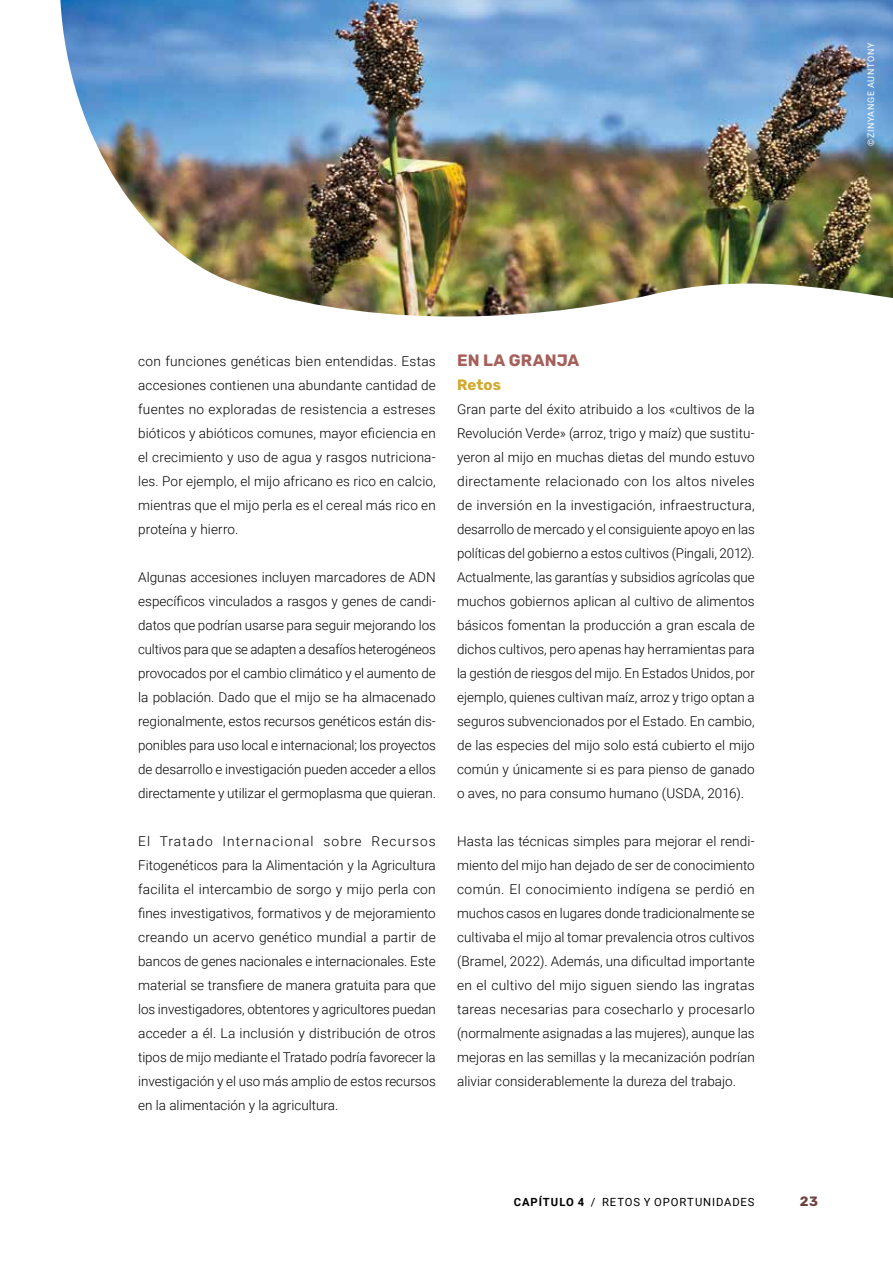
<style>
.page{position:relative;width:893px;height:1263px;background:#fff}
.page>*{position:absolute;margin:0;border:0;box-sizing:border-box;transform-origin:0 0}
.t1{font:300 16.5px "Rubik";letter-spacing:.005em;color:#a75f5b}
.t2{font:300 15px "Rubik";letter-spacing:.005em;color:#d2a929}
.t3{font:300 13.5px/24px "Roboto";color:#000;text-align:justify}
.t4{font:300 13.5px "Rubik";color:#6d4241}
.t5{font:11.25px "Roboto";letter-spacing:.08em;color:#000}
.t6{font:9px "Roboto";letter-spacing:.075em;color:#fff}
.s1{font-weight:700}
</style>
<div class="page">
<img style="left:60px;top:0;width:833px;height:317px">
<p class="t6" style="left:865px;top:146px;width:104px;rotate:-90deg">©ZINYANGE AUNTONY</p>
<p class="t3" style="left:138px;top:349px;width:299px">con funciones genéticas bien entendidas. Estas accesiones contienen una abundante cantidad de fuentes no exploradas de resistencia a estreses bióticos y abióticos comunes, mayor eficiencia en el crecimiento y uso de agua y rasgos nutriciona&shy;les. Por ejemplo, el mijo africano es rico en calcio, mientras que el mijo perla es el cereal más rico en proteína y hierro.</p>
<p class="t3" style="left:138px;top:565px;width:299px">Algunas accesiones incluyen marcadores de ADN específicos vinculados a rasgos y genes de candi&shy;datos que podrían usarse para seguir mejorando los cultivos para que se adapten a desafíos heterogéneos provocados por el cambio climático y el aumento de la población. Dado que el mijo se ha almacenado regionalmente, estos recursos genéticos están dis&shy;ponibles para uso local e internacional; los proyectos de desarrollo e investigación pueden acceder a ellos directamente y utilizar el germoplasma que quieran.</p>
<p class="t3" style="left:138px;top:829px;width:299px">El Tratado Internacional sobre Recursos Fitogenéticos para la Alimentación y la Agricultura facilita el intercambio de sorgo y mijo perla con fines investigativos, formativos y de mejoramiento creando un acervo genético mundial a partir de bancos de genes nacionales e internacionales. Este material se transfiere de manera gratuita para que los investigadores, obtentores y agricultores puedan acceder a él. La inclusión y distribución de otros tipos de mijo mediante el Tratado podría favorecer la investigación y el uso más amplio de estos recursos en la alimentación y la agricultura.</p>
<p class="t1" style="left:457px;top:348px;width:124px">EN LA GRANJA</p>
<p class="t2" style="left:457px;top:374px;width:46px">Retos</p>
<p class="t3" style="left:457px;top:397px;width:299px">Gran parte del éxito atribuido a los «cultivos de la Revolución Verde» (arroz, trigo y maíz) que sustitu&shy;yeron al mijo en muchas dietas del mundo estuvo directamente relacionado con los altos niveles de inversión en la investigación, infraestructura, desarrollo de mercado y el consiguiente apoyo en las políticas del gobierno a estos cultivos (Pingali, 2012).<br>Actualmente, las garantías y subsidios agrícolas que muchos gobiernos aplican al cultivo de alimentos básicos fomentan la producción a gran escala de dichos cultivos, pero apenas hay herramientas para la gestión de riesgos del mijo. En Estados Unidos, por ejemplo, quienes cultivan maíz, arroz y trigo optan a seguros subvencionados por el Estado. En cambio, de las especies del mijo solo está cubierto el mijo común y únicamente si es para pienso de ganado o aves, no para consumo humano (USDA, 2016).</p>
<p class="t3" style="left:457px;top:829px;width:299px">Hasta las técnicas simples para mejorar el rendi&shy;miento del mijo han dejado de ser de conocimiento común. El conocimiento indígena se perdió en muchos casos en lugares donde tradicionalmente se cultivaba el mijo al tomar prevalencia otros cultivos (Bramel, 2022). Además, una dificultad importante en el cultivo del mijo siguen siendo las ingratas tareas necesarias para cosecharlo y procesarlo (normalmente asignadas a las mujeres), aunque las mejoras en las semillas y la mecanización podrían aliviar considerablemente la dureza del trabajo.</p>
<p class="t5" style="left:514px;top:1194px;width:242px"><span class="s1">CAPÍTULO 4</span> / RETOS Y OPORTUNIDADES</p>
<p class="t4" style="left:800px;top:1192px;width:20px">23</p>
</div>
